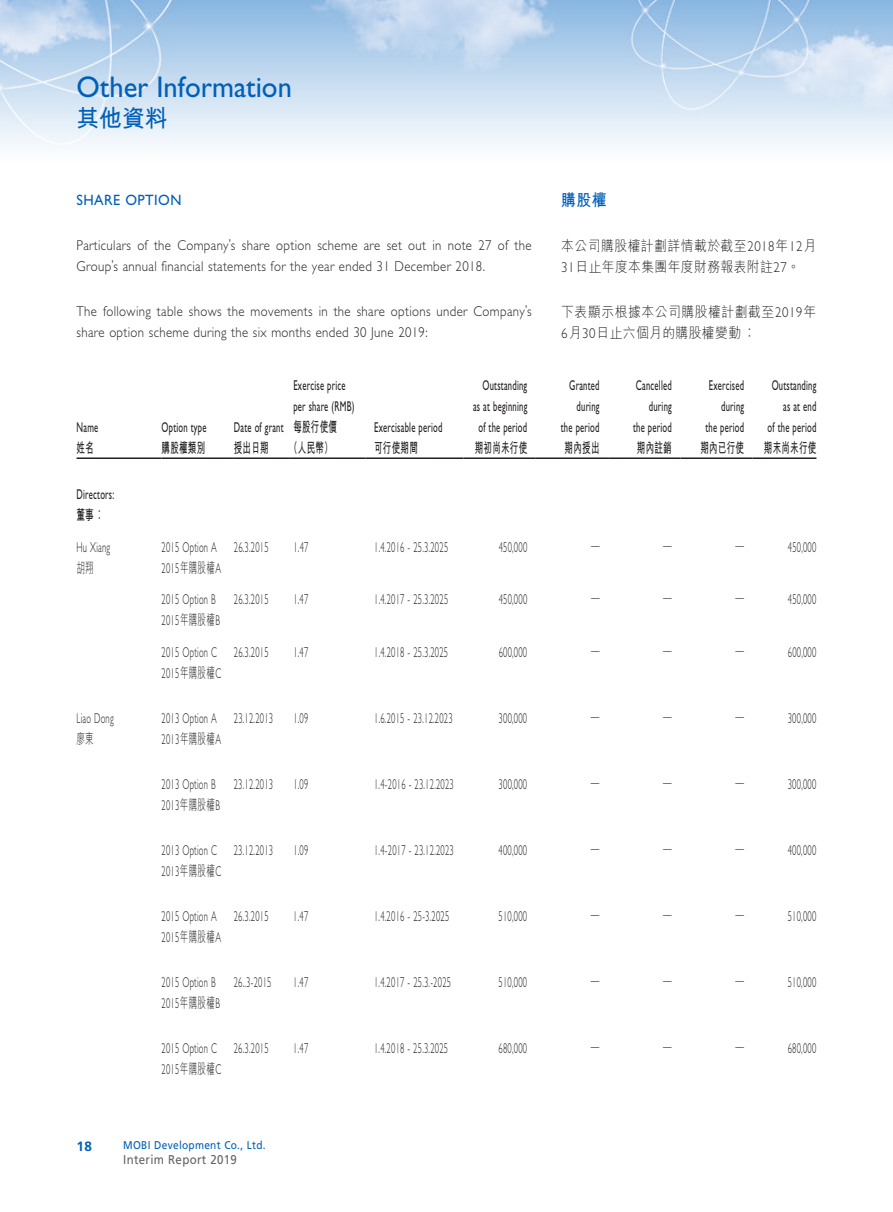
<style>
.page{position:relative;width:893px;height:1212px;background:#fff}
.page>*{position:absolute;margin:0;border:0;box-sizing:border-box;transform-origin:0 0}
.t1{font:30px "Gill Sans Std";color:#005fb9;scale:.95 1}
.t2{font:700 24px "M Hei HK";color:#005fb9;scale:.95 1}
.t3{font:700 16.5px "M Hei HK";color:#005fb9;scale:.9 1}
.t4{font:15px "Gill Sans Std";letter-spacing:.03em;color:#005fb9;scale:.95 1}
.t5{font:300 14.25px "Gill Sans Std";letter-spacing:.03em;color:#231f20;scale:.6 1}
.t6{font:300 14.25px/21px "Gill Sans Std";letter-spacing:.03em;color:#231f20;scale:.9 1}
.t7{font:14.25px "Gill Sans Std";letter-spacing:.03em;color:#231f20;scale:.6 1}
.t8{font:300 14.25px/21px "M Hei HK";letter-spacing:.035em;color:#231f20;scale:.9 1}
.t9{font:700 14.25px "M Hei HK";letter-spacing:.03em;color:#231f20;scale:.6 1}
.t10{font:300 14.25px "M Hei HK";letter-spacing:.035em;color:#231f20;scale:.6 1}
.t11{font:700 13.5px "Frutiger LT Std";color:#005fb9}
.t12{font:12.75px "Frutiger LT Std";letter-spacing:.03em;color:#636366;scale:.9 1}
.t13{font:11.25px "Frutiger LT Std";letter-spacing:.03em;color:#005fb9;scale:.9 1}
.s1{font-family:"Gill Sans Std"}
.s2{font-family:"M Hei HK";font-weight:700}
.s3{font-family:"M Hei HK"}
</style>
<div class="page">
<img style="left:0;top:0;width:893px;height:147px">
<hr style="left:77px;top:457px;width:85px;height:2px;background:#231f20">
<hr style="left:162px;top:457px;width:72px;height:2px;background:#231f20">
<hr style="left:234px;top:457px;width:55px;height:2px;background:#231f20">
<hr style="left:289px;top:457px;width:77px;height:2px;background:#231f20">
<hr style="left:366px;top:457px;width:97px;height:2px;background:#231f20">
<hr style="left:463px;top:457px;width:73px;height:2px;background:#231f20">
<hr style="left:536px;top:457px;width:72px;height:2px;background:#231f20">
<hr style="left:608px;top:457px;width:72px;height:2px;background:#231f20">
<hr style="left:680px;top:457px;width:73px;height:2px;background:#231f20">
<hr style="left:753px;top:457px;width:63px;height:2px;background:#231f20">
<h1 class="t1" style="left:76px;top:70px;width:228px">Other Information</h1>
<h2 class="t2" style="left:76px;top:101px;width:97px">其他資料</h2>
<p class="t3" style="left:561px;top:188px;width:52px">購股權</p>
<p class="t8" style="left:561px;top:235px;width:285px">本公司購股權計劃詳情載於截至<span class="s1">2018</span>年<span class="s1">12</span>月<br><span class="s1">31</span>日止年度本集團年度財務報表附註<span class="s1">27</span>。</p>
<p class="t8" style="left:561px;top:301px;width:285px">下表顯示根據本公司購股權計劃截至<span class="s1">2019</span>年<br><span class="s1">6</span>月<span class="s1">30</span>日止六個月的購股權變動︰</p>
<p class="t4" style="left:77px;top:191px;width:112px">SHARE OPTION</p>
<p class="t6" style="left:77px;top:235px;width:507px">Particulars of the Company’s share option scheme are set out in note 27 of the<br>Group’s annual financial statements for the year ended 31 December 2018.</p>
<p class="t6" style="left:77px;top:301px;width:507px">The following table shows the movements in the share options under Company’s share option scheme during the six months ended 30 June 2019:</p>
<p class="t7" style="left:293px;top:377px;width:88px">Exercise price</p>
<p class="t7" style="left:482px;top:377px;width:76px">Outstanding</p>
<p class="t7" style="left:569px;top:377px;width:52px">Granted</p>
<p class="t7" style="left:636px;top:377px;width:61px">Cancelled</p>
<p class="t7" style="left:709px;top:377px;width:60px">Exercised</p>
<p class="t7" style="left:772px;top:377px;width:76px">Outstanding</p>
<p class="t7" style="left:293px;top:398px;width:104px">per share (RMB)</p>
<p class="t7" style="left:473px;top:398px;width:92px">as at beginning</p>
<p class="t7" style="left:577px;top:398px;width:40px">during</p>
<p class="t7" style="left:649px;top:398px;width:40px">during</p>
<p class="t7" style="left:721px;top:398px;width:40px">during</p>
<p class="t7" style="left:783px;top:398px;width:57px">as at end</p>
<p class="t7" style="left:77px;top:419px;width:38px">Name</p>
<p class="t7" style="left:162px;top:419px;width:76px">Option type</p>
<p class="t7" style="left:234px;top:419px;width:174px">Date of grant <span class="s2">每股行使價</span></p>
<p class="t7" style="left:374px;top:419px;width:115px">Exercisable period</p>
<p class="t7" style="left:478px;top:419px;width:83px">of the period</p>
<p class="t7" style="left:561px;top:419px;width:66px">the period</p>
<p class="t7" style="left:633px;top:419px;width:66px">the period</p>
<p class="t7" style="left:705px;top:419px;width:66px">the period</p>
<p class="t7" style="left:768px;top:419px;width:83px">of the period</p>
<p class="t9" style="left:77px;top:437px;width:30px">姓名</p>
<p class="t9" style="left:162px;top:437px;width:74px">購股權類別</p>
<p class="t9" style="left:234px;top:437px;width:60px">授出日期</p>
<p class="t9" style="left:289px;top:437px;width:74px">（人民幣）</p>
<p class="t9" style="left:374px;top:437px;width:74px">可行使期間</p>
<p class="t9" style="left:475px;top:437px;width:89px">期初尚未行使</p>
<p class="t9" style="left:565px;top:437px;width:60px">期內授出</p>
<p class="t9" style="left:637px;top:437px;width:60px">期內註銷</p>
<p class="t9" style="left:700px;top:437px;width:74px">期內已行使</p>
<p class="t9" style="left:764px;top:437px;width:89px">期末尚未行使</p>
<p class="t7" style="left:77px;top:486px;width:64px">Directors:</p>
<p class="t9" style="left:77px;top:505px;width:47px">董事︰</p>
<p class="t5" style="left:77px;top:539px;width:58px">Hu Xiang</p>
<p class="t5" style="left:162px;top:539px;width:180px">2015 Option A 26.3.2015</p>
<p class="t5" style="left:293px;top:539px;width:27px">1.47</p>
<p class="t5" style="left:374px;top:539px;width:125px">1.4.2016 - 25.3.2025</p>
<p class="t5" style="left:499px;top:539px;width:49px">450,000</p>
<p class="t10" style="left:591px;top:539px;width:16px">—</p>
<p class="t10" style="left:663px;top:539px;width:16px">—</p>
<p class="t10" style="left:736px;top:539px;width:16px">—</p>
<p class="t5" style="left:788px;top:539px;width:49px">450,000</p>
<p class="t10" style="left:77px;top:560px;width:30px">胡翔</p>
<p class="t5" style="left:162px;top:560px;width:101px">2015<span class="s3">年購股權</span>A</p>
<p class="t5" style="left:162px;top:591px;width:92px">2015 Option B</p>
<p class="t5" style="left:234px;top:591px;width:60px">26.3.2015</p>
<p class="t5" style="left:293px;top:591px;width:27px">1.47</p>
<p class="t5" style="left:374px;top:591px;width:125px">1.4.2017 - 25.3.2025</p>
<p class="t5" style="left:499px;top:591px;width:49px">450,000</p>
<p class="t10" style="left:591px;top:592px;width:16px">—</p>
<p class="t10" style="left:663px;top:592px;width:16px">—</p>
<p class="t10" style="left:736px;top:592px;width:16px">—</p>
<p class="t5" style="left:788px;top:591px;width:49px">450,000</p>
<p class="t5" style="left:162px;top:612px;width:99px">2015<span class="s3">年購股權</span>B</p>
<p class="t5" style="left:162px;top:644px;width:180px">2015 Option C 26.3.2015</p>
<p class="t5" style="left:293px;top:644px;width:27px">1.47</p>
<p class="t5" style="left:374px;top:644px;width:125px">1.4.2018 - 25.3.2025</p>
<p class="t5" style="left:499px;top:644px;width:49px">600,000</p>
<p class="t10" style="left:591px;top:644px;width:16px">—</p>
<p class="t10" style="left:663px;top:644px;width:16px">—</p>
<p class="t10" style="left:736px;top:644px;width:16px">—</p>
<p class="t5" style="left:788px;top:644px;width:49px">600,000</p>
<p class="t5" style="left:162px;top:665px;width:101px">2015<span class="s3">年購股權</span>C</p>
<p class="t5" style="left:76px;top:710px;width:64px">Liao Dong</p>
<p class="t5" style="left:162px;top:710px;width:188px">2013 Option A 23.12.2013</p>
<p class="t5" style="left:293px;top:710px;width:27px">1.09</p>
<p class="t5" style="left:374px;top:710px;width:133px">1.6.2015 - 23.12.2023</p>
<p class="t5" style="left:499px;top:710px;width:49px">300,000</p>
<p class="t10" style="left:591px;top:710px;width:16px">—</p>
<p class="t10" style="left:663px;top:710px;width:16px">—</p>
<p class="t10" style="left:735px;top:710px;width:16px">—</p>
<p class="t5" style="left:788px;top:710px;width:49px">300,000</p>
<p class="t10" style="left:76px;top:731px;width:30px">廖東</p>
<p class="t5" style="left:162px;top:731px;width:101px">2013<span class="s3">年購股權</span>A</p>
<p class="t5" style="left:162px;top:776px;width:92px">2013 Option B</p>
<p class="t5" style="left:234px;top:776px;width:67px">23.12.2013</p>
<p class="t5" style="left:293px;top:776px;width:27px">1.09</p>
<p class="t5" style="left:374px;top:776px;width:134px">1.4-2016 - 23.12.2023</p>
<p class="t5" style="left:499px;top:776px;width:49px">300,000</p>
<p class="t10" style="left:591px;top:776px;width:16px">—</p>
<p class="t10" style="left:663px;top:776px;width:16px">—</p>
<p class="t10" style="left:735px;top:776px;width:16px">—</p>
<p class="t5" style="left:788px;top:776px;width:49px">300,000</p>
<p class="t5" style="left:162px;top:797px;width:99px">2013<span class="s3">年購股權</span>B</p>
<p class="t5" style="left:162px;top:842px;width:188px">2013 Option C 23.12.2013</p>
<p class="t5" style="left:293px;top:842px;width:27px">1.09</p>
<p class="t5" style="left:374px;top:842px;width:134px">1.4-2017 - 23.12.2023</p>
<p class="t5" style="left:499px;top:842px;width:49px">400,000</p>
<p class="t10" style="left:591px;top:842px;width:16px">—</p>
<p class="t10" style="left:663px;top:842px;width:16px">—</p>
<p class="t10" style="left:735px;top:842px;width:16px">—</p>
<p class="t5" style="left:788px;top:842px;width:49px">400,000</p>
<p class="t5" style="left:161px;top:863px;width:101px">2013<span class="s3">年購股權</span>C</p>
<p class="t5" style="left:161px;top:908px;width:180px">2015 Option A 26.3.2015</p>
<p class="t5" style="left:293px;top:908px;width:27px">1.47</p>
<p class="t5" style="left:374px;top:908px;width:127px">1.4.2016 - 25-3.2025</p>
<p class="t5" style="left:499px;top:908px;width:49px">510,000</p>
<p class="t10" style="left:591px;top:908px;width:16px">—</p>
<p class="t10" style="left:663px;top:908px;width:16px">—</p>
<p class="t10" style="left:735px;top:908px;width:16px">—</p>
<p class="t5" style="left:788px;top:908px;width:49px">510,000</p>
<p class="t5" style="left:161px;top:929px;width:101px">2015<span class="s3">年購股權</span>A</p>
<p class="t5" style="left:161px;top:974px;width:92px">2015 Option B</p>
<p class="t5" style="left:234px;top:974px;width:64px">26..3-2015</p>
<p class="t5" style="left:293px;top:974px;width:27px">1.47</p>
<p class="t5" style="left:374px;top:974px;width:130px">1.4.2017 - 25.3.-2025</p>
<p class="t5" style="left:499px;top:974px;width:49px">510,000</p>
<p class="t10" style="left:591px;top:974px;width:16px">—</p>
<p class="t10" style="left:663px;top:974px;width:16px">—</p>
<p class="t10" style="left:735px;top:974px;width:16px">—</p>
<p class="t5" style="left:788px;top:974px;width:49px">510,000</p>
<p class="t5" style="left:161px;top:995px;width:99px">2015<span class="s3">年購股權</span>B</p>
<p class="t5" style="left:161px;top:1040px;width:180px">2015 Option C 26.3.2015</p>
<p class="t5" style="left:293px;top:1040px;width:27px">1.47</p>
<p class="t5" style="left:374px;top:1040px;width:125px">1.4.2018 - 25.3.2025</p>
<p class="t5" style="left:499px;top:1040px;width:49px">680,000</p>
<p class="t10" style="left:591px;top:1040px;width:16px">—</p>
<p class="t10" style="left:663px;top:1040px;width:16px">—</p>
<p class="t10" style="left:735px;top:1040px;width:16px">—</p>
<p class="t5" style="left:788px;top:1040px;width:49px">680,000</p>
<p class="t5" style="left:161px;top:1061px;width:101px">2015<span class="s3">年購股權</span>C</p>
<p class="t11" style="left:77px;top:1138px;width:17px">18</p>
<p class="t13" style="left:123px;top:1138px;width:160px">MOBI Development Co., Ltd.</p>
<p class="t12" style="left:123px;top:1152px;width:128px">Interim Report 2019</p>
</div>
